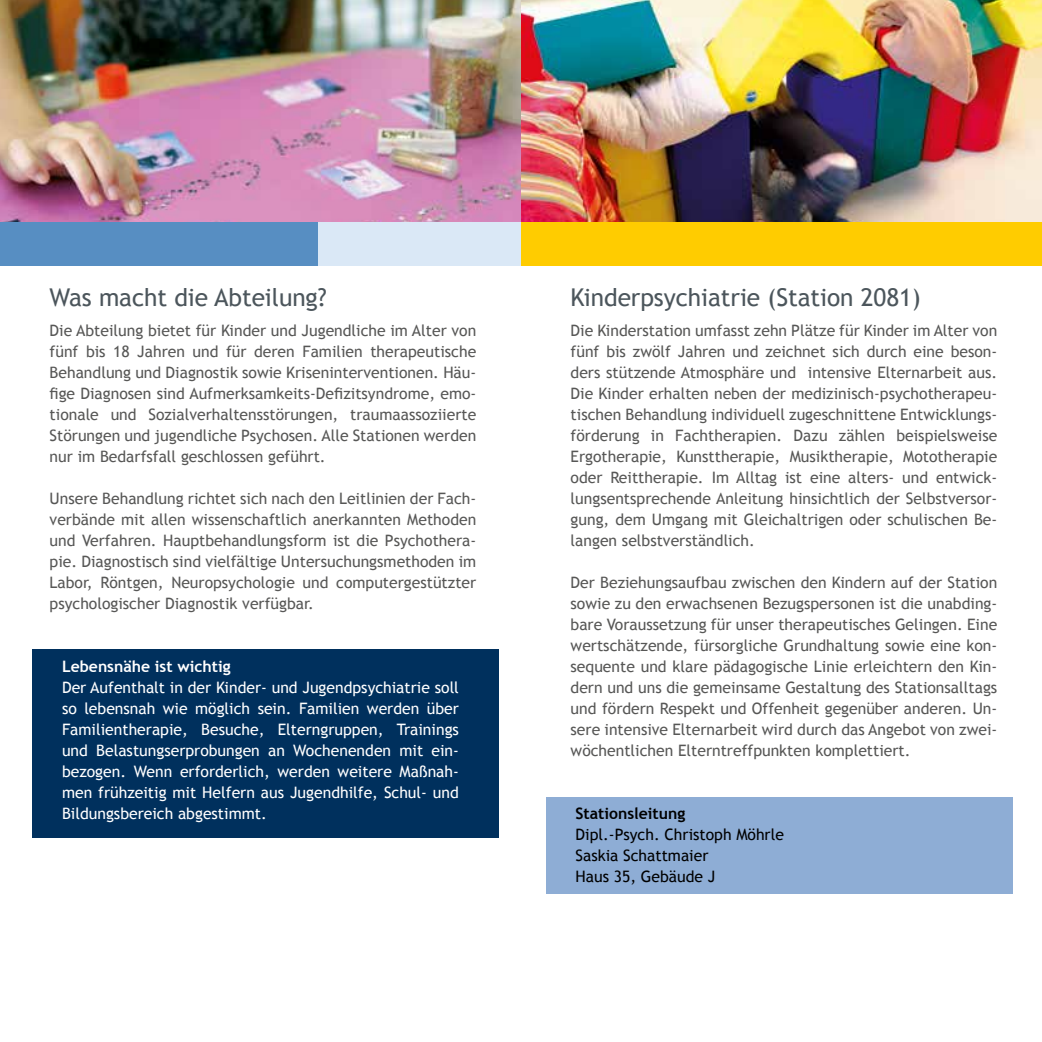
<style>
.page{position:relative;width:1042px;height:1042px;background:#fff}
.page>*{position:absolute;margin:0;border:0;box-sizing:border-box;transform-origin:0 0}
.t1{font:24.5px "Trebuchet MS";letter-spacing:-.005em;color:#4c565c}
.t2{font:15.75px/21px "Trebuchet MS";color:#575756;text-align:justify}
.t3{font:15.75px/21px "Trebuchet MS";color:#fff;text-align:justify}
.t4{font:15.75px/21px "Trebuchet MS";color:#000}
.t5{font:700 15.75px "Trebuchet MS";color:#fff}
.t6{font:700 15.75px "Trebuchet MS";color:#000}
</style>
<div class="page">
<img style="left:0;top:0;width:521px;height:222px">
<div style="left:312px;top:222px;width:209px;height:43px;background:#dae8f6"></div>
<div style="left:0;top:222px;width:317px;height:43px;background:#578ec2"></div>
<div style="left:32px;top:649px;width:467px;height:188px;background:#00305d"></div>
<div style="left:546px;top:797px;width:466px;height:96px;background:#8eadd5"></div>
<img style="left:521px;top:0;width:521px;height:222px">
<div style="left:521px;top:222px;width:521px;height:43px;background:#fc0"></div>
<h1 class="t1" style="left:50px;top:283px;width:279px">Was macht die Abteilung?</h1>
<p class="t2" style="left:50px;top:320px;width:428px">Die Abteilung bietet für Kinder und Jugendliche im Alter von fünf bis 18 Jahren und für deren Familien therapeutische Behandlung und Diagnostik sowie Kriseninterventionen. Häu&shy;fige Diagnosen sind Aufmerksamkeits-Defizitsyndrome, emo&shy;tionale und Sozialverhaltensstörungen, traumaassoziierte Störungen und jugendliche Psychosen. Alle Stationen werden nur im Bedarfsfall geschlossen geführt.</p>
<p class="t2" style="left:50px;top:488px;width:428px">Unsere Behandlung richtet sich nach den Leitlinien der Fach&shy;verbände mit allen wissenschaftlich anerkannten Methoden und Verfahren. Hauptbehandlungsform ist die Psychothera&shy;pie. Diagnostisch sind vielfältige Untersuchungsmethoden im Labor, Röntgen, Neuropsychologie und computergestützter psychologischer Diagnostik verfügbar.</p>
<p class="t5" style="left:62px;top:657px;width:170px">Lebensnähe ist wichtig</p>
<p class="t3" style="left:62px;top:677px;width:398px">Der Aufenthalt in der Kinder- und Jugendpsychiatrie soll so lebensnah wie möglich sein. Familien werden über Familientherapie, Besuche, Elterngruppen, Trainings und Belastungserprobungen an Wochenenden mit ein&shy;bezogen. Wenn erforderlich, werden weitere Maßnah&shy;men frühzeitig mit Helfern aus Jugendhilfe, Schul- und Bildungsbereich abgestimmt.</p>
<h1 class="t1" style="left:570px;top:283px;width:352px">Kinderpsychiatrie (Station 2081)</h1>
<p class="t2" style="left:570px;top:320px;width:428px;text-align:left">Die Kinderstation umfasst zehn Plätze für Kinder im Alter von fünf bis zwölf Jahren und zeichnet sich durch eine beson&shy;ders stützende Atmosphäre und intensive Elternarbeit aus.<br>Die Kinder erhalten neben der medizinisch-psychotherapeu&shy;tischen Behandlung individuell zugeschnittene Entwicklungs&shy;förderung in Fachtherapien. Dazu zählen beispielsweise Ergotherapie, Kunsttherapie, Musiktherapie, Mototherapie oder Reittherapie. Im Alltag ist eine alters- und entwick&shy;lungsentsprechende Anleitung hinsichtlich der Selbstversor&shy;gung, dem Umgang mit Gleichaltrigen oder schulischen Be&shy;langen selbstverständlich.</p>
<p class="t2" style="left:570px;top:572px;width:428px">Der Beziehungsaufbau zwischen den Kindern auf der Station sowie zu den erwachsenen Bezugspersonen ist die unabding&shy;bare Voraussetzung für unser therapeutisches Gelingen. Eine wertschätzende, fürsorgliche Grundhaltung sowie eine kon&shy;sequente und klare pädagogische Linie erleichtern den Kin&shy;dern und uns die gemeinsame Gestaltung des Stationsalltags und fördern Respekt und Offenheit gegenüber anderen. Un&shy;sere intensive Elternarbeit wird durch das Angebot von zwei&shy;wöchentlichen Elterntreffpunkten komplettiert.</p>
<p class="t6" style="left:575px;top:804px;width:111px">Stationsleitung</p>
<p class="t4" style="left:575px;top:824px;width:210px">Dipl.-Psych. Christoph Möhrle<br>Saskia Schattmaier<br>Haus 35, Gebäude J</p>
</div>
